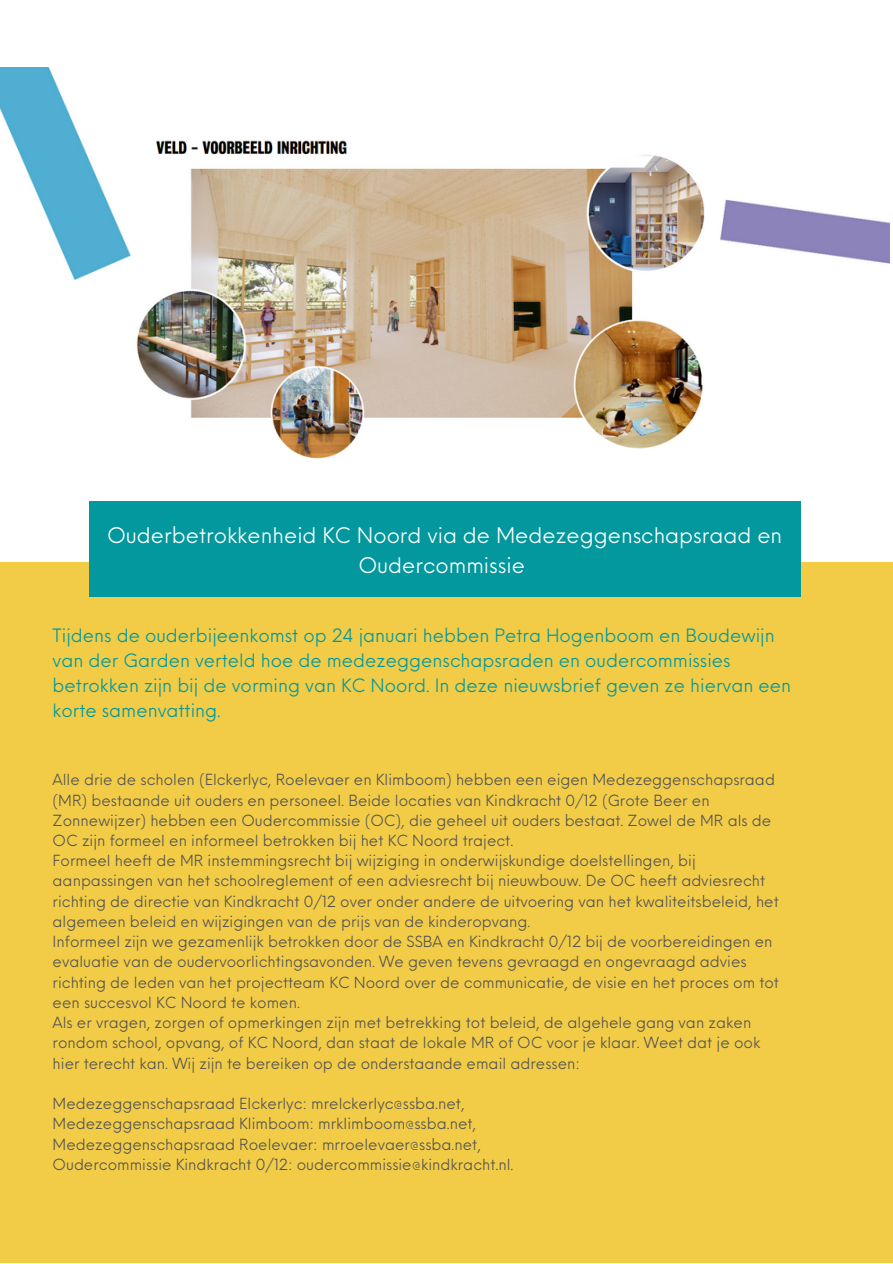
<style>
.page{position:relative;width:893px;height:1264px;background:#fff}
.page>*{position:absolute;margin:0;border:0;box-sizing:border-box;transform-origin:0 0}
.t1{font:21px/29.2px "Neue Einstellung";color:#fff;text-align:center}
.t2{font:18px/24.8px "Neue Einstellung";color:#03989e}
.t3{font:15px/20.2px "Neue Einstellung";color:#545454}
</style>
<div class="page">
<img style="left:0;top:67px;width:889px;height:495px">
<div style="left:0;top:562px;width:892px;height:700px;background:#f2cc47"></div>
<div style="left:89px;top:502px;width:711px;height:94px;background:#03989e"></div>
<img style="left:132px;top:118px;width:586px;height:342px">
<h1 class="t1" style="left:107px;top:519px;width:676px">Ouderbetrokkenheid KC Noord via de Medezeggenschapsraad en<br>Oudercommissie</h1>
<p class="t2" style="left:53px;top:621px;width:740px">Tijdens de ouderbijeenkomst op 24 januari hebben Petra Hogenboom en Boudewijn van der Garden verteld hoe de medezeggenschapsraden en oudercommissies betrokken zijn bij de vorming van KC Noord. In deze nieuwsbrief geven ze hiervan een korte samenvatting.</p>
<p class="t3" style="left:53px;top:768px;width:727px">Alle drie de scholen (Elckerlyc, Roelevaer en Klimboom) hebben een eigen Medezeggenschapsraad (MR) bestaande uit ouders en personeel. Beide locaties van Kindkracht 0/12 (Grote Beer en Zonnewijzer) hebben een Oudercommissie (OC), die geheel uit ouders bestaat. Zowel de MR als de OC zijn formeel en informeel betrokken bij het KC Noord traject.<br>Formeel heeft de MR instemmingsrecht bij wijziging in onderwijskundige doelstellingen, bij aanpassingen van het schoolreglement of een adviesrecht bij nieuwbouw. De OC heeft adviesrecht richting de directie van Kindkracht 0/12 over onder andere de uitvoering van het kwaliteitsbeleid, het algemeen beleid en wijzigingen van de prijs van de kinderopvang.<br>Informeel zijn we gezamenlijk betrokken door de SSBA en Kindkracht 0/12 bij de voorbereidingen en evaluatie van de oudervoorlichtingsavonden. We geven tevens gevraagd en ongevraagd advies richting de leden van het projectteam KC Noord over de communicatie, de visie en het proces om tot een succesvol KC Noord te komen.<br>Als er vragen, zorgen of opmerkingen zijn met betrekking tot beleid, de algehele gang van zaken rondom school, opvang, of KC Noord, dan staat de lokale MR of OC voor je klaar. Weet dat je ook hier terecht kan. Wij zijn te bereiken op de onderstaande email adressen:</p>
<p class="t3" style="left:53px;top:1092px;width:462px">Medezeggenschapsraad Elckerlyc: mrelckerlyc@ssba.net, Medezeggenschapsraad Klimboom: mrklimboom@ssba.net, Medezeggenschapsraad Roelevaer: mrroelevaer@ssba.net, Oudercommissie Kindkracht 0/12: oudercommissie@kindkracht.nl.</p>
</div>
